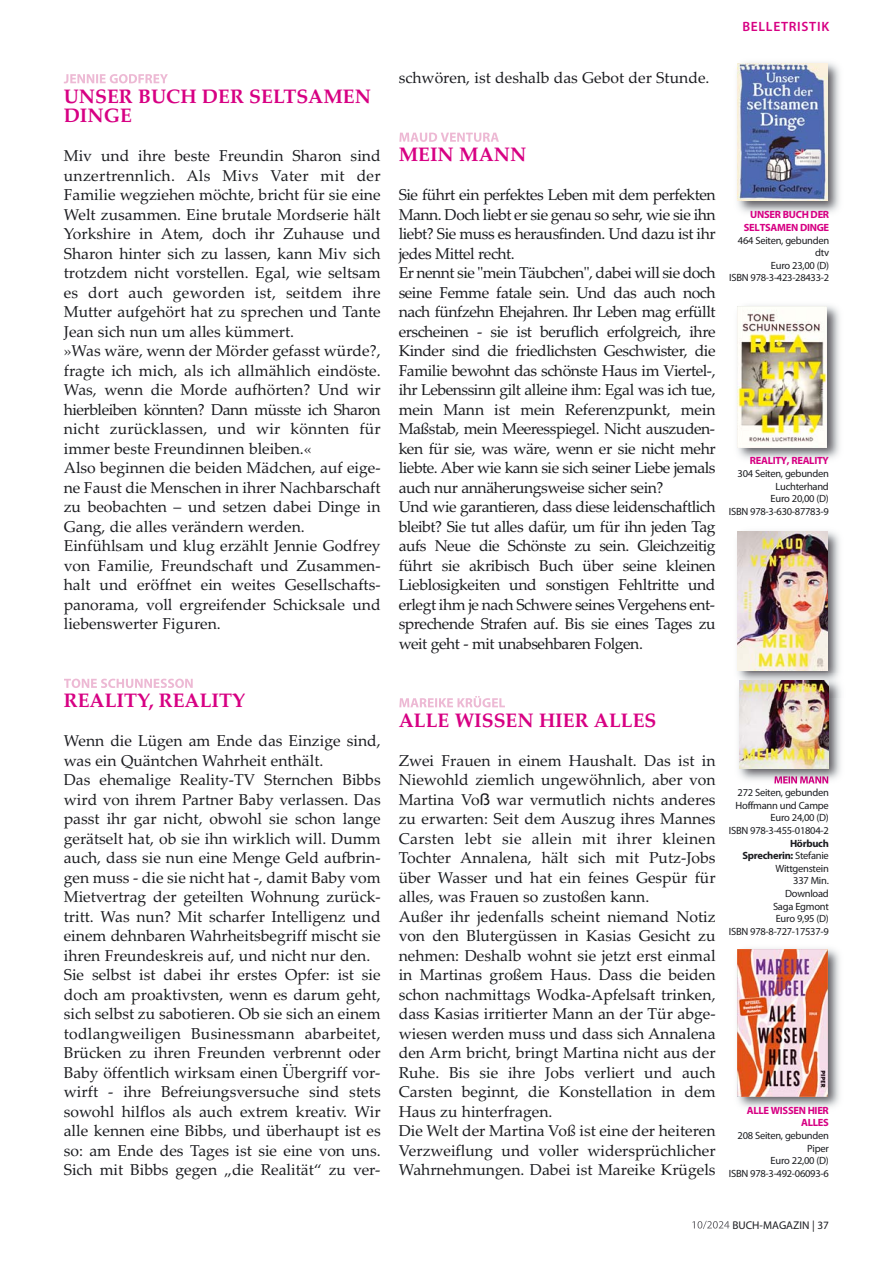
<style>
.page{position:relative;width:893px;height:1263px;background:#fff}
.page>*{position:absolute;margin:0;border:0;box-sizing:border-box;transform-origin:0 0}
.t1{font:700 19.5px/19.5px "Palatino Linotype";color:#d70083}
.t2{font:15.75px/19.5px "Palatino Linotype";color:#1b1c20}
.t3{font:15.75px/19.5px "Palatino Linotype";letter-spacing:-.03em;color:#1b1c20}
.t4{font:600 13.5px "Myriad Pro";letter-spacing:.055em;color:#d70083}
.t5{font:11.25px "Myriad Pro";color:#1b1c20}
.t6{font:10.5px/12.6px "Myriad Pro";letter-spacing:-.025em;color:#1b1c20;text-align:right}
.t7{font:700 10.5px/12.6px "Myriad Pro";letter-spacing:-.03em;color:#d70083;text-align:right}
.s1{font-family:"Tahoma"}
.s2{font-weight:700}
</style>
<div class="page">
<svg style="left:692px;top:1221px;width:37px;height:8px"></svg>
<svg style="left:64px;top:74px;width:104px;height:9px"></svg>
<svg style="left:64px;top:679px;width:129px;height:9px"></svg>
<svg style="left:399px;top:133px;width:100px;height:9px"></svg>
<svg style="left:399px;top:696px;width:106px;height:11px"></svg>
<img style="left:737px;top:305px;width:103px;height:154px">
<img style="left:738px;top:306px;width:89px;height:142px">
<img style="left:737px;top:62px;width:103px;height:151px">
<img style="left:738px;top:64px;width:89px;height:137px">
<img style="left:737px;top:531px;width:103px;height:142px">
<img style="left:738px;top:532px;width:89px;height:138px">
<img style="left:737px;top:948px;width:103px;height:160px">
<img style="left:738px;top:950px;width:89px;height:146px">
<img style="left:738px;top:673px;width:103px;height:111px">
<img style="left:774px;top:776px;width:54px;height:7px">
<img style="left:739px;top:680px;width:89px;height:88px">
<p class="t1" style="left:64px;top:86px;width:309px">UNSER BUCH DER SELTSAMEN<br>DINGE</p>
<p class="t2" style="left:64px;top:148px;width:318px">Miv und ihre beste Freundin Sharon sind unzertrennlich. Als Mivs Vater mit der Familie wegziehen möchte, bricht für sie eine Welt zusammen. Eine brutale Mordserie hält Yorkshire in Atem, doch ihr Zuhause und Sharon hinter sich zu lassen, kann Miv sich trotzdem nicht vorstellen. Egal, wie seltsam es dort auch geworden ist, seitdem ihre Mutter aufgehört hat zu sprechen und Tante Jean sich nun um alles kümmert.<br>»Was wäre, wenn der Mörder gefasst würde?, fragte ich mich, als ich allmählich eindöste.<br>Was, wenn die Morde aufhörten? Und wir hierbleiben könnten? Dann müsste ich Sharon nicht zurücklassen, und wir könnten für immer beste Freundinnen bleiben.«<br>Also beginnen die beiden Mädchen, auf eige&shy;ne Faust die Menschen in ihrer Nachbarschaft zu beobachten – und setzen dabei Dinge in Gang, die alles verändern werden.<br>Einfühlsam und klug erzählt Jennie Godfrey von Familie, Freundschaft und Zusammen&shy;halt und eröffnet ein weites Gesellschafts&shy;panorama, voll ergreifender Schicksale und liebenswerter Figuren.</p>
<p class="t1" style="left:64px;top:691px;width:183px">REALITY, REALITY</p>
<p class="t2" style="left:64px;top:733px;width:318px">Wenn die Lügen am Ende das Einzige sind, was ein Quäntchen Wahrheit enthält.<br>Das ehemalige Reality-TV Sternchen Bibbs wird von ihrem Partner Baby verlassen. Das passt ihr gar nicht, obwohl sie schon lange gerätselt hat, ob sie ihn wirklich will. Dumm auch, dass sie nun eine Menge Geld aufbrin&shy;gen muss - die sie nicht hat -, damit Baby vom Mietvertrag der geteilten Wohnung zurück&shy;tritt. Was nun? Mit scharfer Intelligenz und einem dehnbaren Wahrheitsbegriff mischt sie ihren Freundeskreis auf, und nicht nur den.<br>Sie selbst ist dabei ihr erstes Opfer: ist sie doch am proaktivsten, wenn es darum geht, sich selbst zu sabotieren. Ob sie sich an einem todlangweiligen Businessmann abarbeitet, Brücken zu ihren Freunden verbrennt oder Baby öffentlich wirksam einen Übergriff vor&shy;wirft - ihre Befreiungsversuche sind stets sowohl hilflos als auch extrem kreativ. Wir alle kennen eine Bibbs, und überhaupt ist es so: am Ende des Tages ist sie eine von uns.<br>Sich mit Bibbs gegen „die Realität“ zu ver-</p>
<p class="t2" style="left:399px;top:70px;width:312px">schwören, ist deshalb das Gebot der Stunde.</p>
<p class="t4" style="left:742px;top:22px;width:88px">BELLETRISTIK</p>
<p class="t1" style="left:399px;top:145px;width:129px">MEIN MANN</p>
<p class="t3" style="left:399px;top:187px;width:318px">Sie führt ein perfektes Leben mit dem perfekten Mann. Doch liebt er sie genau so sehr, wie sie ihn liebt? Sie muss es herausfinden. Und dazu ist ihr jedes Mittel recht.<br>Er nennt sie "mein Täubchen", dabei will sie doch seine Femme fatale sein. Und das auch noch nach fünfzehn Ehejahren. Ihr Leben mag erfüllt erscheinen - sie ist beruflich erfolgreich, ihre Kinder sind die friedlichsten Geschwister, die Familie bewohnt das schönste Haus im Viertel-, ihr Lebenssinn gilt alleine ihm: Egal was ich tue, mein Mann ist mein Referenzpunkt, mein Maßstab, mein Meeresspiegel. Nicht auszuden&shy;ken für sie, was wäre, wenn er sie nicht mehr liebte. Aber wie kann sie sich seiner Liebe jemals auch nur annäherungsweise sicher sein?<br>Und wie garantieren, dass diese leidenschaftlich bleibt? Sie tut alles dafür, um für ihn jeden Tag aufs Neue die Schönste zu sein. Gleichzeitig führt sie akribisch Buch über seine kleinen Lieblosigkeiten und sonstigen Fehltritte und erlegt ihm je nach Schwere seines Vergehens ent&shy;sprechende Strafen auf. Bis sie eines Tages zu weit geht - mit unabsehbaren Folgen.</p>
<p class="t7" style="left:744px;top:209px;width:87px">UNSER BUCH DER<br>SELTSAMEN DINGE</p>
<p class="t6" style="left:729px;top:235px;width:102px">464 Seiten, gebunden dtv<br>Euro 23,00 (D)<br>ISBN 978-3-423-28433-2</p>
<p class="t7" style="left:750px;top:455px;width:81px">REALITY, REALITY</p>
<p class="t6" style="left:729px;top:468px;width:102px">304 Seiten, gebunden<br>Luchterhand<br>Euro 20,00 (D)<br>ISBN 978-3-630-87783-9</p>
<p class="t1" style="left:399px;top:710px;width:259px">ALLE WISSEN HIER ALLES</p>
<p class="t2" style="left:399px;top:753px;width:318px">Zwei Frauen in einem Haushalt. Das ist in Niewohld ziemlich ungewöhnlich, aber von Martina Vo<span class="s1">ẞ</span> war vermutlich nichts anderes zu erwarten: Seit dem Auszug ihres Mannes Carsten lebt sie allein mit ihrer kleinen Tochter Annalena, hält sich mit Putz-Jobs über Wasser und hat ein feines Gespür für alles, was Frauen so zustoßen kann.<br>Außer ihr jedenfalls scheint niemand Notiz von den Blutergüssen in Kasias Gesicht zu nehmen: Deshalb wohnt sie jetzt erst einmal in Martinas großem Haus. Dass die beiden schon nachmittags Wodka-Apfelsaft trinken, dass Kasias irritierter Mann an der Tür abge&shy;wiesen werden muss und dass sich Annalena den Arm bricht, bringt Martina nicht aus der Ruhe. Bis sie ihre Jobs verliert und auch Carsten beginnt, die Konstellation in dem Haus zu hinterfragen.<br>Die Welt der Martina Voß ist eine der heiteren Verzweiflung und voller widersprüchlicher Wahrnehmungen. Dabei ist Mareike Krügels</p>
<p class="t6" style="left:729px;top:787px;width:102px">272 Seiten, gebunden<br>Hoffmann und Campe<br>Euro 24,00 (D)<br>ISBN 978-3-455-01804-2</p>
<p class="t6" style="left:729px;top:837px;width:102px"><span class="s2">Hörbuch<br>Sprecherin:</span> Stefanie<br>Wittgenstein<br>337 Min.<br>Download<br>Saga Egmont<br>Euro 9,95 (D)<br>ISBN 978-8-727-17537-9</p>
<p class="t7" style="left:747px;top:1105px;width:84px">ALLE WISSEN HIER<br>ALLES</p>
<p class="t6" style="left:729px;top:1130px;width:102px">208 Seiten, gebunden<br>Piper<br>Euro 22,00 (D)<br>ISBN 978-3-492-06093-6</p>
<p class="t5" style="left:732px;top:1220px;width:98px">BUCH-MAGAZIN | 37</p>
</div>
